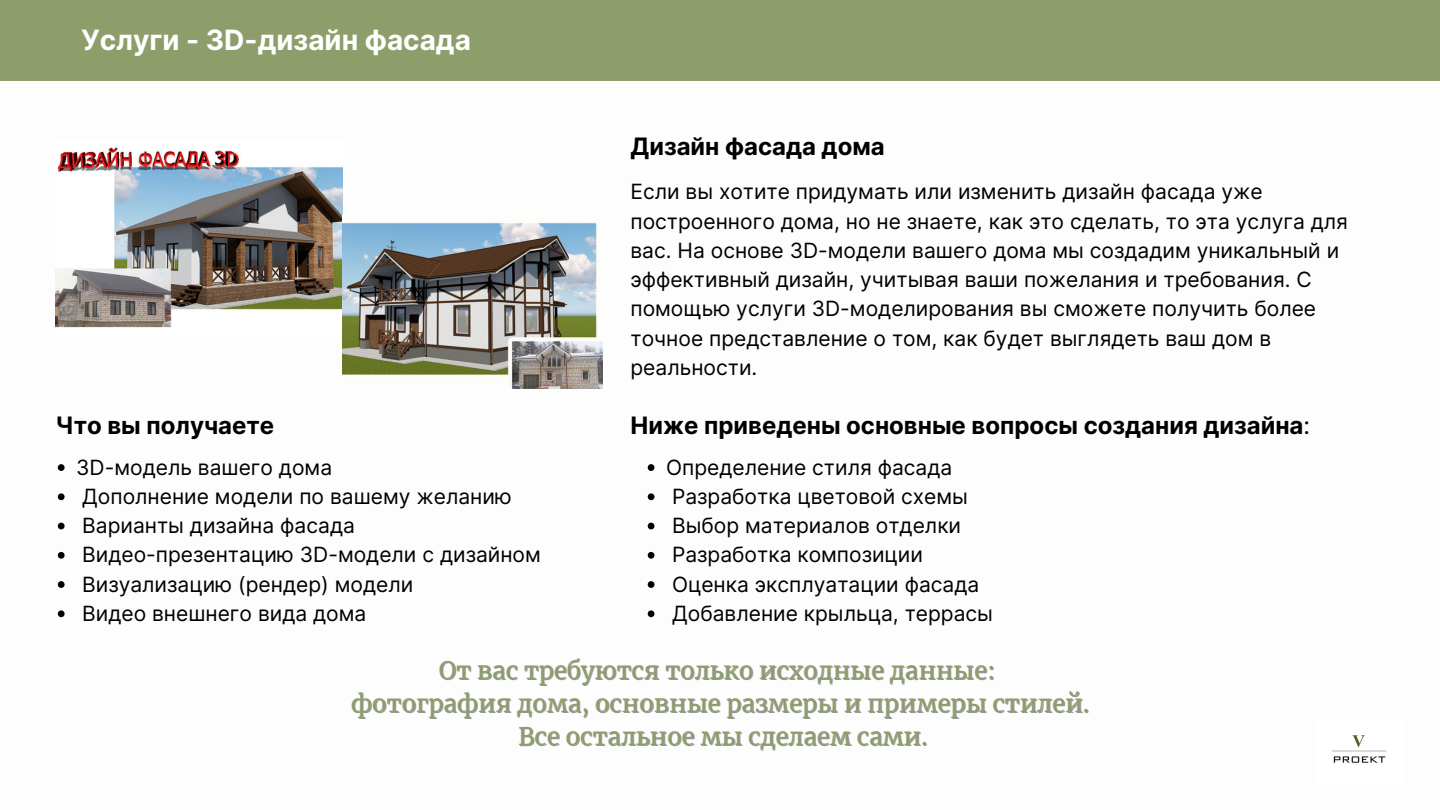
<style>
.page{position:relative;width:1440px;height:810px;background:#fff}
.page>*{position:absolute;margin:0;border:0;box-sizing:border-box;transform-origin:0 0}
.t1{font:700 28px "Inter";color:#fff}
.t2{font:24px "Merriweather";color:#8d9e6b}
.t3{font:700 24px "Inter";color:#000}
.t4{font:21px/29.2px "Inter";color:#000}
.s1{font-weight:400}
</style>
<div class="page">
<div style="left:0;top:0;width:1440px;height:81px;background:#8d9e6b"></div>
<img style="left:55px;top:147px;width:288px;height:193px">
<img style="left:343px;top:222px;width:259px;height:166px">
<svg style="left:648px;top:464px;width:6px;height:7px"></svg>
<svg style="left:648px;top:493px;width:6px;height:7px"></svg>
<svg style="left:648px;top:523px;width:6px;height:6px"></svg>
<svg style="left:648px;top:552px;width:6px;height:7px"></svg>
<svg style="left:648px;top:581px;width:6px;height:7px"></svg>
<svg style="left:648px;top:610px;width:6px;height:7px"></svg>
<svg style="left:58px;top:464px;width:7px;height:7px"></svg>
<svg style="left:58px;top:493px;width:7px;height:7px"></svg>
<svg style="left:58px;top:523px;width:7px;height:6px"></svg>
<svg style="left:58px;top:552px;width:7px;height:7px"></svg>
<svg style="left:58px;top:581px;width:7px;height:7px"></svg>
<svg style="left:58px;top:610px;width:7px;height:7px"></svg>
<img style="left:1332px;top:735px;width:54px;height:28px">
<p class="t1" style="left:81px;top:23px;width:391px">Услуги - 3D-дизайн фасада</p>
<p class="t3" style="left:630px;top:132px;width:256px">Дизайн фасада дома</p>
<p class="t4" style="left:630px;top:177px;width:719px">Если вы хотите придумать или изменить дизайн фасада уже построенного дома, но не знаете, как это сделать, то эта услуга для вас. На основе 3D-модели вашего дома мы создадим уникальный и эффективный дизайн, учитывая ваши пожелания и требования. С помощью услуги 3D-моделирования вы сможете получить более точное представление о том, как будет выглядеть ваш дом в реальности.</p>
<p class="t3" style="left:630px;top:411px;width:681px">Ниже приведены основные вопросы создания дизайна<span class="s1">:</span></p>
<p class="t4" style="left:666px;top:452px;width:288px">Определение стиля фасада</p>
<p class="t4" style="left:672px;top:482px;width:297px">Разработка цветовой схемы</p>
<p class="t4" style="left:672px;top:511px;width:291px">Выбор материалов отделки</p>
<p class="t4" style="left:672px;top:540px;width:252px">Разработка композиции</p>
<p class="t4" style="left:672px;top:569px;width:309px">Оценка эксплуатации фасада</p>
<p class="t4" style="left:672px;top:599px;width:322px">Добавление крыльца, террасы</p>
<p class="t2" style="left:439px;top:656px;width:558px">От вас требуются только исходные данные:</p>
<p class="t2" style="left:351px;top:689px;width:740px">фотография дома, основные размеры и примеры стилей.</p>
<p class="t2" style="left:518px;top:722px;width:411px">Все остальное мы сделаем сами.</p>
<p class="t3" style="left:55px;top:411px;width:220px">Что вы получаете</p>
<p class="t4" style="left:76px;top:452px;width:257px">3D-модель вашего дома</p>
<p class="t4" style="left:82px;top:482px;width:431px">Дополнение модели по вашему желанию</p>
<p class="t4" style="left:82px;top:511px;width:274px">Варианты дизайна фасада</p>
<p class="t4" style="left:82px;top:540px;width:460px">Видео-презентацию 3D-модели с дизайном</p>
<p class="t4" style="left:82px;top:569px;width:333px">Визуализацию (рендер) модели</p>
<p class="t4" style="left:82px;top:599px;width:286px">Видео внешнего вида дома</p>
</div>
